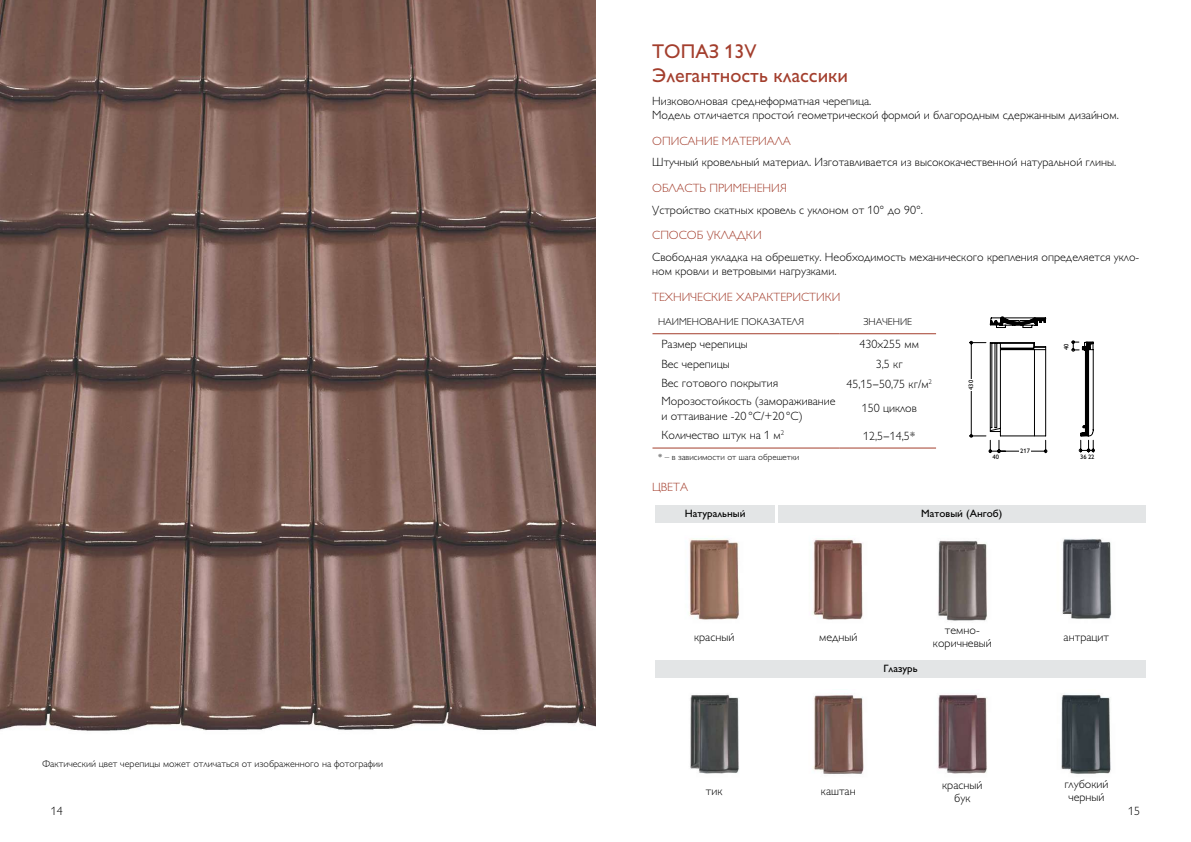
<style>
.page{position:relative;width:1191px;height:842px;background:#fff}
.page>*{position:absolute;margin:0;border:0;box-sizing:border-box;transform-origin:0 0}
.t1{font:20px/24px "Gill Sans C";color:#a33e2d}
.t2{font:12px/14.4px "Gill Sans Light C";color:#000}
.t3{font:12px "Gill Sans Light C";color:#a33e2d}
.t4{font:10.7px "Gill Sans C";color:#000}
.t5{font:10px "Gill Sans Light C";color:#000}
.t6{font:9px "Gill Sans Light C";color:#000}
.t7{font:6.5px "Gill Sans C";color:#000}
.s1{font-family:"Akrobat"}
</style>
<div class="page">
<img style="left:0;top:0;width:595px;height:731px">
<hr style="left:652px;top:333px;width:187px;height:1px;background:#a33e2d">
<hr style="left:839px;top:333px;width:97px;height:1px;background:#a33e2d">
<hr style="left:652px;top:448px;width:187px;height:1px;background:#a33e2d">
<hr style="left:839px;top:448px;width:97px;height:1px;background:#a33e2d">
<svg style="left:969px;top:317px;width:125px;height:136px"></svg>
<div style="left:968px;top:379px;width:5px;height:11px;background:#fff"></div>
<div style="left:1019px;top:448px;width:11px;height:6px;background:#fff"></div>
<img style="left:1062px;top:539px;width:50px;height:80px">
<img style="left:813px;top:538px;width:50px;height:82px">
<img style="left:938px;top:540px;width:49px;height:81px">
<img style="left:689px;top:538px;width:50px;height:82px">
<div style="left:778px;top:505px;width:367px;height:18px;background:#e3e5e6"></div>
<div style="left:655px;top:660px;width:490px;height:18px;background:#e3e5e6"></div>
<div style="left:655px;top:505px;width:120px;height:18px;background:#e3e5e6"></div>
<img style="left:690px;top:694px;width:49px;height:80px">
<img style="left:938px;top:694px;width:49px;height:80px">
<img style="left:1061px;top:694px;width:50px;height:80px">
<img style="left:813px;top:693px;width:51px;height:81px">
<h1 class="t1" style="left:652px;top:39px;width:197px">ТОПАЗ 13V<br>Элегантность классики</h1>
<p class="t2" style="left:652px;top:94px;width:468px">Низковолновая среднеформатная черепица.<br>Модель отличается простой геометрической формой и благородным сдержанным дизайном.</p>
<p class="t3" style="left:652px;top:134px;width:140px">ОПИСАНИЕ МАТЕРИАЛА</p>
<p class="t2" style="left:652px;top:155px;width:465px">Штучный кровельный материал. Изготавливается из высококачественной натуральной глины.</p>
<p class="t3" style="left:652px;top:181px;width:136px">ОБЛАСТЬ ПРИМЕНЕНИЯ</p>
<p class="t2" style="left:652px;top:202px;width:272px">Устройство скатных кровель с уклоном от 10° до 90°.</p>
<p class="t3" style="left:652px;top:229px;width:111px">СПОСОБ УКЛАДКИ</p>
<p class="t2" style="left:652px;top:250px;width:488px">Свободная укладка на обрешетку. Необходимость механического крепления определяется укло&shy;ном кровли и ветровыми нагрузками.</p>
<p class="t3" style="left:652px;top:290px;width:190px">ТЕХНИЧЕСКИЕ ХАРАКТЕРИСТИКИ</p>
<p class="t5" style="left:658px;top:316px;width:148px">НАИМЕНОВАНИЕ ПОКАЗАТЕЛЯ</p>
<p class="t5" style="left:863px;top:316px;width:50px">ЗНАЧЕНИЕ</p>
<p class="t2" style="left:661px;top:337px;width:88px">Размер черепицы</p>
<p class="t2" style="left:859px;top:337px;width:61px">430х255 мм</p>
<p class="t2" style="left:661px;top:357px;width:70px">Вес черепицы</p>
<p class="t2" style="left:876px;top:357px;width:28px">3,5 кг</p>
<p class="t2" style="left:661px;top:376px;width:118px">Вес готового покрытия</p>
<p class="t2" style="left:846px;top:376px;width:87px">45,15<span class="s1">—</span>50,75 кг/м<sup>2</sup></p>
<p class="t2" style="left:661px;top:394px;width:176px">Морозостойкость (замораживание и оттаивание -20 °С/+20°С)</p>
<p class="t2" style="left:861px;top:401px;width:57px">150 циклов</p>
<p class="t2" style="left:661px;top:428px;width:124px">Количество штук на 1 м<sup>2</sup></p>
<p class="t2" style="left:863px;top:428px;width:54px">12,5<span class="s1">—</span>14,5*</p>
<p class="t6" style="left:658px;top:452px;width:143px">* – в зависимости от шага обрешетки</p>
<p class="t3" style="left:652px;top:480px;width:37px">ЦВЕТА</p>
<p class="t7" style="left:967px;top:390px;width:11px;rotate:-90deg">430</p>
<p class="t7" style="left:1062px;top:350px;width:8px;rotate:-90deg">40</p>
<p class="t7" style="left:1020px;top:447px;width:11px">217</p>
<p class="t7" style="left:992px;top:453px;width:8px">40</p>
<p class="t7" style="left:1080px;top:453px;width:16px">36 22</p>
<p class="t5" style="left:43px;top:758px;width:342px">Фактический цвет черепицы может отличаться от изображенного на фотографии</p>
<p class="t4" style="left:685px;top:508px;width:62px">Натуральный</p>
<p class="t2" style="left:694px;top:630px;width:42px">красный</p>
<p class="t4" style="left:921px;top:508px;width:82px">Матовый (Ангоб)</p>
<p class="t2" style="left:933px;top:624px;width:60px;line-height:13px;text-align:center">темно&shy;коричневый</p>
<p class="t2" style="left:819px;top:630px;width:40px">медный</p>
<p class="t2" style="left:1063px;top:630px;width:47px">антрацит</p>
<p class="t4" style="left:883px;top:663px;width:36px">Глазурь</p>
<p class="t2" style="left:706px;top:784px;width:18px">тик</p>
<p class="t2" style="left:942px;top:778px;width:42px;line-height:13px;text-align:center">красный бук</p>
<p class="t2" style="left:1064px;top:778px;width:46px;line-height:13px;text-align:center">глубокий черный</p>
<p class="t2" style="left:821px;top:784px;width:36px">каштан</p>
<p class="t2" style="left:51px;top:804px;width:13px">14</p>
<p class="t2" style="left:1128px;top:804px;width:13px">15</p>
</div>
